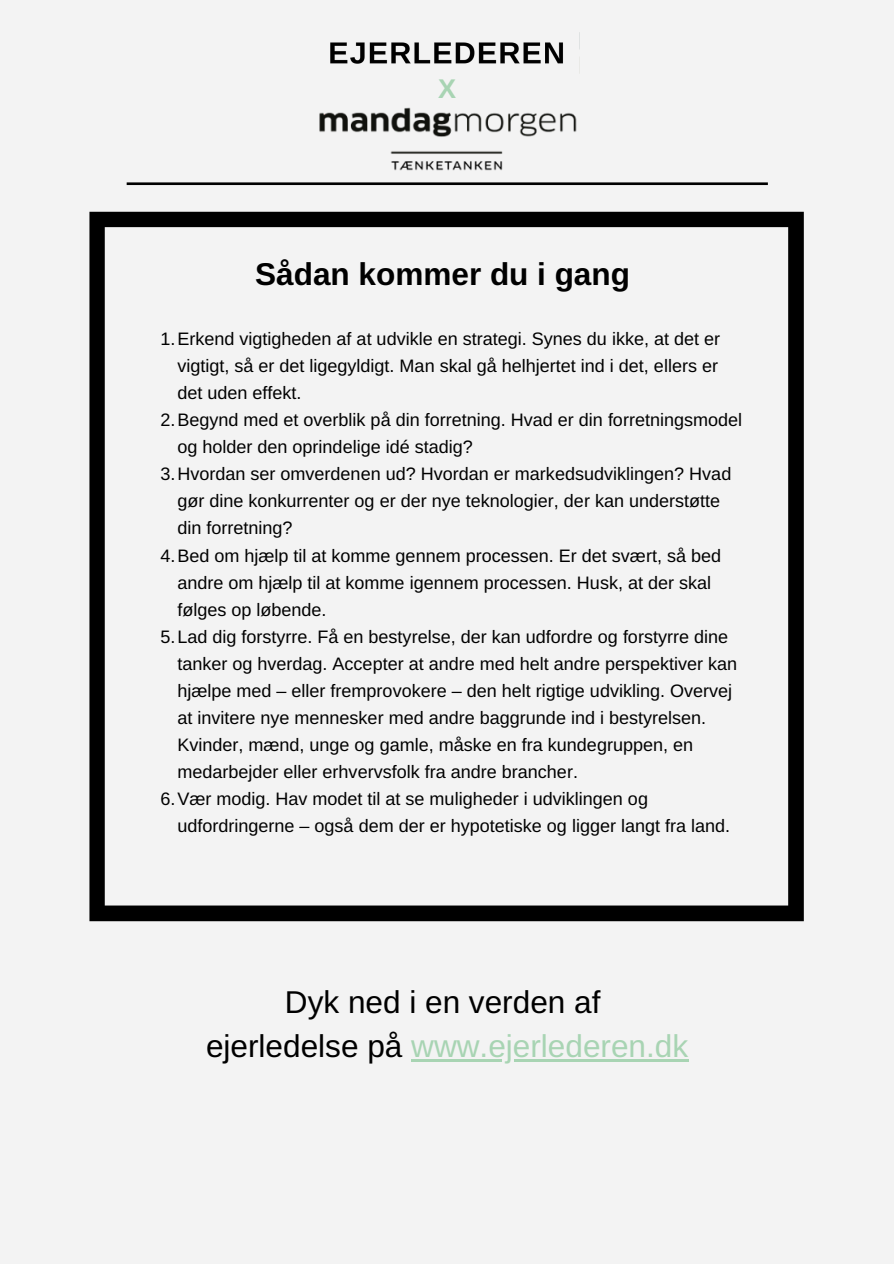
<style>
.page{position:relative;width:894px;height:1264px;background:#fff}
.page>*{position:absolute;margin:0;border:0;box-sizing:border-box;transform-origin:0 0}
.t1{font:31.5px/44px "Arimo";color:#000;text-align:center}
.t2{font:700 31.5px "Arimo";color:#000}
.t3{font:700 27px "Arimo";color:#a8d4b3}
.t4{font:18px "Arimo";color:#000}
.s1{color:#a8d4b3}
</style>
<div class="page">
<div style="left:0;top:0;width:893px;height:1263px;background:#f3f3f3"></div>
<svg style="left:127px;top:182px;width:640px;height:3px"></svg>
<img style="left:309px;top:107px;width:277px;height:77px">
<img style="left:330px;top:42px;width:233px;height:22px">
<svg style="left:89px;top:212px;width:714px;height:709px"></svg>
<hr style="left:411px;top:1059px;width:277px;height:2px;background:#a8d4b3">
<h2 class="t3" style="left:438px;top:74px;width:19px">X</h2>
<h1 class="t2" style="left:255px;top:257px;width:376px">Sådan kommer du i gang</h1>
<p class="t4" style="left:160px;top:329px;width:561px">1.Erkend vigtigheden af at udvikle en strategi. Synes du ikke, at det er</p>
<p class="t4" style="left:177px;top:356px;width:542px">vigtigt, så er det ligegyldigt. Man skal gå helhjertet ind i det, ellers er</p>
<p class="t4" style="left:177px;top:383px;width:126px">det uden effekt.</p>
<p class="t4" style="left:160px;top:410px;width:583px">2.Begynd med et overblik på din forretning. Hvad er din forretningsmodel</p>
<p class="t4" style="left:177px;top:437px;width:297px">og holder den oprindelige idé stadig?</p>
<p class="t4" style="left:160px;top:464px;width:572px">3.Hvordan ser omverdenen ud? Hvordan er markedsudviklingen? Hvad</p>
<p class="t4" style="left:177px;top:491px;width:544px">gør dine konkurrenter og er der nye teknologier, der kan understøtte</p>
<p class="t4" style="left:177px;top:518px;width:117px">din forretning?</p>
<p class="t4" style="left:160px;top:545px;width:562px">4.Bed om hjælp til at komme gennem processen. Er det svært, så bed</p>
<p class="t4" style="left:177px;top:572px;width:535px">andre om hjælp til at komme igennem processen. Husk, at der skal</p>
<p class="t4" style="left:177px;top:599px;width:151px">følges op løbende.</p>
<p class="t4" style="left:160px;top:626px;width:569px">5.Lad dig forstyrre. Få en bestyrelse, der kan udfordre og forstyrre dine</p>
<p class="t4" style="left:177px;top:653px;width:561px">tanker og hverdag. Accepter at andre med helt andre perspektiver kan</p>
<p class="t4" style="left:177px;top:680px;width:556px">hjælpe med – eller fremprovokere – den helt rigtige udvikling. Overvej</p>
<p class="t4" style="left:177px;top:707px;width:530px">at invitere nye mennesker med andre baggrunde ind i bestyrelsen.</p>
<p class="t4" style="left:177px;top:734px;width:517px">Kvinder, mænd, unge og gamle, måske en fra kundegruppen, en</p>
<p class="t4" style="left:177px;top:761px;width:402px">medarbejder eller erhvervsfolk fra andre brancher.</p>
<p class="t4" style="left:160px;top:788px;width:489px">6.Vær modig. Hav modet til at se muligheder i udviklingen og</p>
<p class="t4" style="left:177px;top:815px;width:554px">udfordringerne – også dem der er hypotetiske og ligger langt fra land.</p>
<h1 class="t1" style="left:206px;top:980px;width:483px">Dyk ned i en verden af<br>ejerledelse på <span class="s1">www.ejerlederen.dk</span></h1>
</div>
